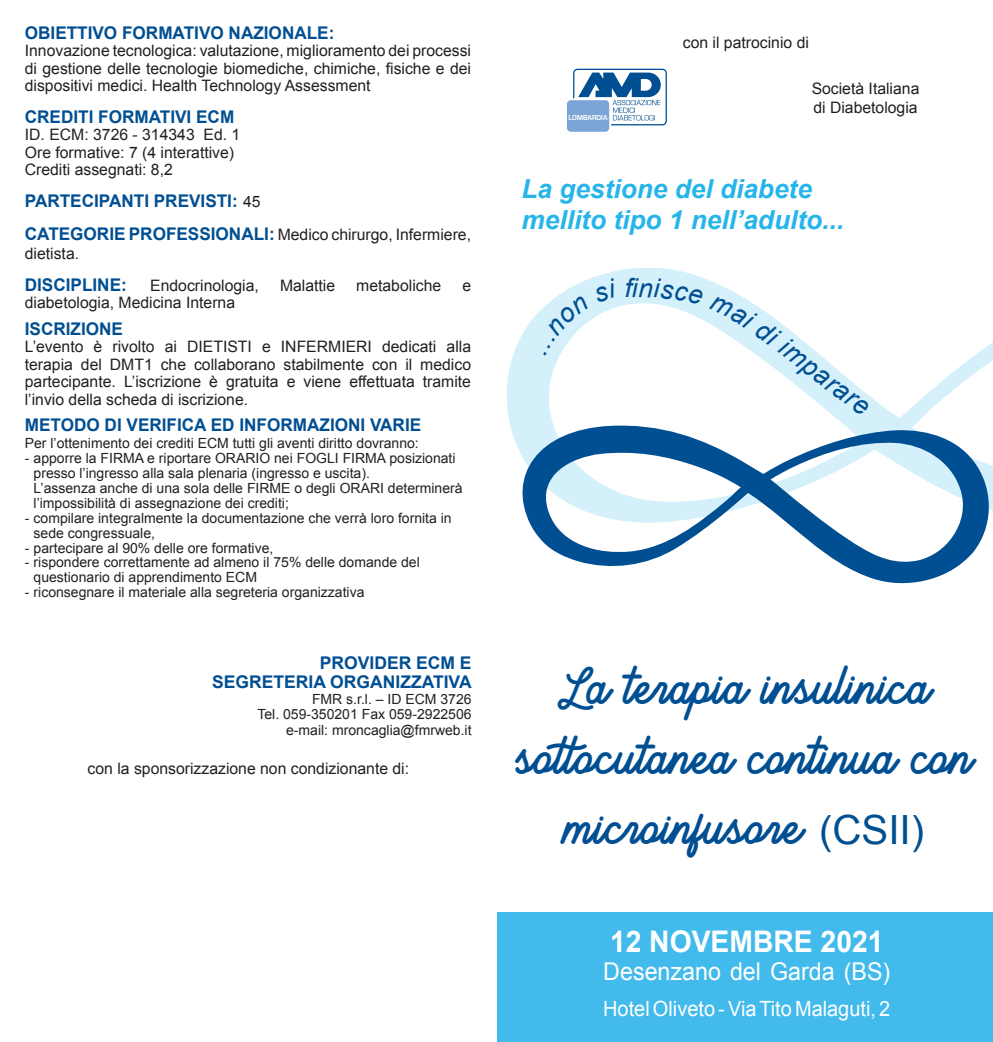
<style>
.page{position:relative;width:993px;height:1042px;background:#fff}
.page>*{position:absolute;margin:0;border:0;box-sizing:border-box;transform-origin:0 0}
.t1{font:43.75px/70px "Brandon Smith";color:#004f92;text-align:center}
.t2{font:700 29.75px "Arial";color:#fff;scale:.95 1}
.t3{font:italic 700 26.25px/31.5px "Arial";color:#26b5e9}
.t4{font:italic 26.25px "Arial";color:#004f92}
.t5{font:24.5px "Arial";color:#fff;scale:.95 1}
.t6{font:21px "Arial";color:#fff;scale:.95 1}
.t7{font:700 17.5px/19.2px "Arial";color:#004f92;text-align:right}
.t8{font:15.75px/17.5px "Arial";color:#231f20}
.t9{font:14px/14.9px "Arial";color:#231f20}
.t10{font:700 7.35px "Eurostile";color:#fff;scale:.95 1}
.s1{font-weight:400;font-size:15.75px;color:#231f20}
.s2{font-weight:700;font-size:17.5px;color:#004f92}
.s3{font-family:"Arial";font-size:40.25px}
</style>
<div class="page">
<div style="left:497px;top:913px;width:495px;height:129px;background:#42baeb"></div>
<svg style="left:506px;top:267px;width:486px;height:156px"></svg>
<svg style="left:510px;top:423px;width:482px;height:161px"></svg>
<div style="left:566px;top:100px;width:43px;height:32px;background:#7ca5d7;border-radius:4px"></div>
<svg style="left:572px;top:68px;width:95px;height:58px"></svg>
<svg style="left:542px;top:279px;width:75px;height:76px"></svg>
<div style="left:638px;top:278px;width:65px;height:27px;background:#d4f0fa"></div>
<svg style="left:709px;top:296px;width:160px;height:120px"></svg>
<p class="t7" style="left:25px;top:24px;width:311px">OBIETTIVO FORMATIVO NAZIONALE:</p>
<p class="t8" style="left:25px;top:42px;width:447px;text-align:justify">Innovazione tecnologica: valutazione, miglioramento dei processi di gestione delle tecnologie biomediche, chimiche, fisiche e dei dispositivi medici. Health Technology Assessment</p>
<p class="t7" style="left:25px;top:108px;width:211px">CREDITI FORMATIVI ECM</p>
<p class="t8" style="left:25px;top:126px;width:217px">ID. ECM: 3726 - 314343 Ed. 1<br>Ore formative: 7 (4 interattive)<br>Crediti assegnati: 8,2</p>
<p class="t7" style="left:25px;top:192px;width:237px">PARTECIPANTI PREVISTI: <span class="s1">45</span></p>
<p class="t8" style="left:25px;top:225px;width:447px;line-height:19.2px"><span class="s2">CATEGORIE PROFESSIONALI:</span> Medico chirurgo, Infermiere, dietista.</p>
<p class="t7" style="left:25px;top:276px;width:103px">DISCIPLINE:</p>
<p class="t8" style="left:150px;top:277px;width:110px">Endocrinologia,</p>
<p class="t8" style="left:280px;top:277px;width:57px">Malattie</p>
<p class="t8" style="left:356px;top:277px;width:86px">metaboliche</p>
<p class="t8" style="left:462px;top:277px;width:10px">e</p>
<p class="t8" style="left:25px;top:294px;width:212px">diabetologia, Medicina Interna</p>
<p class="t7" style="left:25px;top:319px;width:100px">ISCRIZIONE</p>
<p class="t8" style="left:25px;top:338px;width:447px;text-align:justify">L’evento è rivolto ai DIETISTI e INFERMIERI dedicati alla terapia del DMT1 che collaborano stabilmente con il medico partecipante. L’iscrizione è gratuita e viene effettuata tramite l’invio della scheda di iscrizione.</p>
<p class="t7" style="left:25px;top:416px;width:398px">METODO DI VERIFICA ED INFORMAZIONI VARIE</p>
<p class="t9" style="left:25px;top:436px;width:395px">Per l’ottenimento dei crediti ECM tutti gli aventi diritto dovranno:</p>
<p class="t9" style="left:34px;top:451px;width:430px;text-indent:-9px">- apporre la FIRMA e riportare ORARIO nei FOGLI FIRMA posizionati presso l’ingresso alla sala plenaria (ingresso e uscita).<br>L’assenza anche di una sola delle FIRME o degli ORARI determinerà l’impossibilità di assegnazione dei crediti;</p>
<p class="t9" style="left:34px;top:510px;width:419px;text-indent:-9px">- compilare integralmente la documentazione che verrà loro fornita in sede congressuale,</p>
<p class="t9" style="left:25px;top:540px;width:250px">- partecipare al 90% delle ore formative,</p>
<p class="t9" style="left:34px;top:555px;width:387px;text-indent:-9px">- rispondere correttamente ad almeno il 75% delle domande del questionario di apprendimento ECM</p>
<p class="t9" style="left:25px;top:585px;width:341px">- riconsegnare il materiale alla segreteria organizzativa</p>
<p class="t7" style="left:212px;top:653px;width:261px">PROVIDER ECM E<br>SEGRETERIA ORGANIZZATIVA</p>
<p class="t9" style="left:257px;top:691px;width:216px;line-height:15.8px;text-align:right">FMR s.r.l. – ID ECM 3726<br>Tel. 059-350201 Fax 059-2922506 e-mail: mroncaglia@fmrweb.it</p>
<p class="t8" style="left:88px;top:760px;width:323px">con la sponsorizzazione non condizionante di:</p>
<p class="t10" style="left:568px;top:114px;width:42px">LOMBARDIA</p>
<p class="t8" style="left:682px;top:34px;width:128px">con il patrocinio di</p>
<p class="t8" style="left:811px;top:80px;width:109px;line-height:18.9px">Società Italiana di Diabetologia</p>
<h3 class="t3" style="left:521px;top:174px;width:324px">La gestione del diabete mellito tipo 1 nell’adulto...</h3>
<h3 class="t4" style="left:624px;top:270px;width:9px">f</h3>
<h1 class="t1" style="left:516px;top:652px;width:458px">La terapia insulinica sottocutanea continua con microinfusore <span class="s3">(CSII)</span></h1>
<h2 class="t2" style="left:609px;top:921px;width:289px">12 NOVEMBRE 2021</h2>
<h3 class="t5" style="left:603px;top:955px;width:303px">Desenzano del Garda (BS)</h3>
<h3 class="t6" style="left:603px;top:995px;width:303px">Hotel Oliveto - Via Tito Malaguti, 2</h3>
</div>
